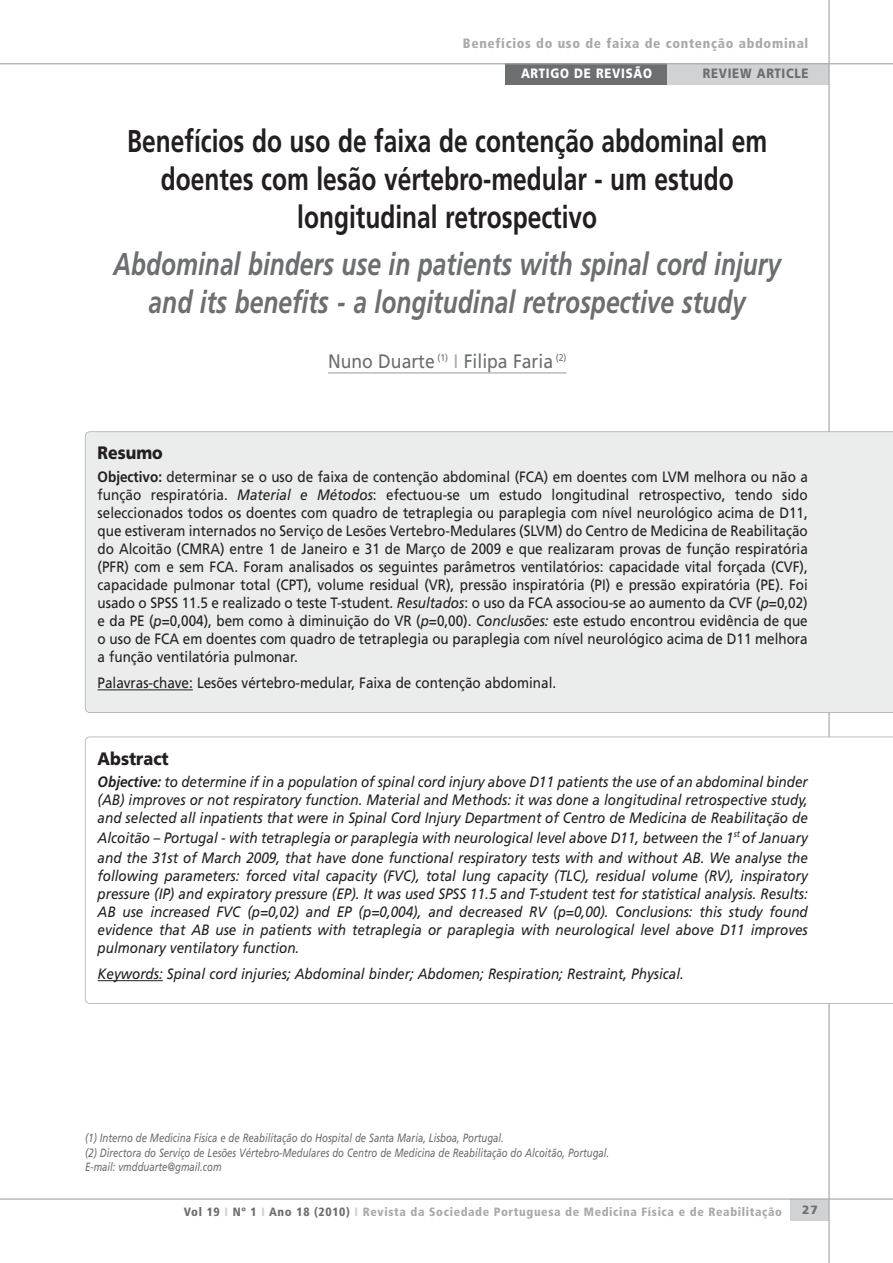
<style>
.page{position:relative;width:893px;height:1263px;background:#fff}
.page>*{position:absolute;margin:0;border:0;box-sizing:border-box;transform-origin:0 0}
.t1{font:700 31.5px/37.8px "Frutiger";color:#231f20;text-align:center;scale:.78 1}
.t2{font:italic 700 31.5px/37.8px "Frutiger";color:#6c6e70;text-align:center;scale:.78 1}
.t3{font:19.5px "Frutiger";color:#6c6e70;scale:.9 1}
.t4{font:900 18px "Frutiger";color:#231f20;scale:.9 1}
.t5{font:900 18px "Frutiger";color:#231f20;scale:.88 1}
.t6{font:15px/18px "Frutiger";color:#231f20;text-align:justify;scale:.9 1}
.t7{font:italic 15px/18.1px "Frutiger";color:#231f20;text-align:justify;scale:.9 1}
.t8{font:900 condensed 13.5px "Frutiger";letter-spacing:.05em;color:#a7a9ac}
.t9{font:900 13.5px "Frutiger";letter-spacing:.06em;color:#fff;scale:.85 1}
.t10{font:900 13.5px "Frutiger";letter-spacing:.06em;color:#6c6e70;scale:.85 1}
.t11{font:italic 12px/14.4px "Frutiger";color:#6c6e70;scale:.8 1}
.t12{font:900 condensed 12px "Frutiger";letter-spacing:.05em;color:#a7a9ac}
.t13{font:900 12px "Frutiger";color:#6c6e70}
.s1{color:#a7a9ac}
.s2{font-weight:700}
.s3{font-style:italic}
.s4{color:#6c6e70}
.s5{color:#d1d2d4}
</style>
<div class="page">
<div style="left:667px;top:64px;width:162px;height:21px;background:#d1d2d4"></div>
<div style="left:505px;top:64px;width:162px;height:21px;background:#6c6e70"></div>
<div style="left:791px;top:1199px;width:38px;height:21px;background:#d1d2d4"></div>
<hr style="left:828px;top:0;width:2px;height:1263px;background:#a7a9ac">
<hr style="left:328px;top:372px;width:238px;height:2px;background:#a7a9ac">
<div style="left:85px;top:431px;width:808px;height:282px;background:#ebecec"></div>
<svg style="left:85px;top:737px;width:808px;height:267px"></svg>
<hr style="left:98px;top:689px;width:95px;height:1px;background:#231f20">
<hr style="left:98px;top:980px;width:65px;height:1px;background:#231f20">
<hr style="left:0;top:1198px;width:893px;height:2px;background:#a7a9ac">
<hr style="left:0;top:63px;width:893px;height:1px;background:#a7a9ac">
<p class="t8" style="left:463px;top:38px;width:347px">Benefícios do uso de faixa de contenção abdominal</p>
<p class="t9" style="left:521px;top:68px;width:156px">ARTIGO DE REVISÃO</p>
<p class="t10" style="left:703px;top:68px;width:126px">REVIEW ARTICLE</p>
<h1 class="t1" style="left:127px;top:125px;width:822px">Benefícios do uso de faixa de contenção abdominal em doentes com lesão vértebro-medular - um estudo longitudinal retrospectivo</h1>
<h1 class="t2" style="left:114px;top:248px;width:857px">Abdominal binders use in patients with spinal cord injury and its benefits - a longitudinal retrospective study</h1>
<h2 class="t3" style="left:328px;top:354px;width:266px">Nuno Duarte <sup>(1)</sup> <span class="s1">I</span> Filipa Faria <sup>(2)</sup></h2>
<p class="t5" style="left:98px;top:446px;width:76px">Resumo</p>
<p class="t6" style="left:98px;top:469px;width:791px"><span class="s2">Objectivo:</span> determinar se o uso de faixa de contenção abdominal (FCA) em doentes com LVM melhora ou não a função respiratória. <span class="s3">Material e Métodos</span>: efectuou-se um estudo longitudinal retrospectivo, tendo sido seleccionados todos os doentes com quadro de tetraplegia ou paraplegia com nível neurológico acima de D11, que estiveram internados no Serviço de Lesões Vertebro-Medulares (SLVM) do Centro de Medicina de Reabilitação do Alcoitão (CMRA) entre 1 de Janeiro e 31 de Março de 2009 e que realizaram provas de função respiratória (PFR) com e sem FCA. Foram analisados os seguintes parâmetros ventilatórios: capacidade vital forçada (CVF), capacidade pulmonar total (CPT), volume residual (VR), pressão inspiratória (PI) e pressão expiratória (PE). Foi usado o SPSS 11.5 e realizado o teste T-student. <span class="s3">Resultados</span>: o uso da FCA associou-se ao aumento da CVF (<span class="s3">p</span>=0,02) e da PE (<span class="s3">p</span>=0,004), bem como à diminuição do VR (<span class="s3">p</span>=0,00). <span class="s3">Conclusões:</span> este estudo encontrou evidência de que o uso de FCA em doentes com quadro de tetraplegia ou paraplegia com nível neurológico acima de D11 melhora a função ventilatória pulmonar.</p>
<p class="t6" style="left:98px;top:675px;width:511px">Palavras-chave: Lesões vértebro-medular, Faixa de contenção abdominal.</p>
<p class="t4" style="left:98px;top:751px;width:80px">Abstract</p>
<p class="t7" style="left:98px;top:774px;width:791px"><span class="s2">Objective:</span> to determine if in a population of spinal cord injury above D11 patients the use of an abdominal binder (AB) improves or not respiratory function. Material and Methods: it was done a longitudinal retrospective study, and selected all inpatients that were in Spinal Cord Injury Department of Centro de Medicina de Reabilitação de</p>
<p class="t7" style="left:98px;top:830px;width:791px">Alcoitão – Portugal - with tetraplegia or paraplegia with neurological level above D11, between the 1<sup>st</sup> of January and the 31st of March 2009, that have done functional respiratory tests with and without AB. We analyse the following parameters: forced vital capacity (FVC), total lung capacity (TLC), residual volume (RV), inspiratory pressure (IP) and expiratory pressure (EP). It was used SPSS 11.5 and T-student test for statistical analysis. Results:<br>AB use increased FVC (p=0,02) and EP (p=0,004), and decreased RV (p=0,00). Conclusions: this study found evidence that AB use in patients with tetraplegia or paraplegia with neurological level above D11 improves pulmonary ventilatory function.</p>
<p class="t7" style="left:98px;top:966px;width:653px">Keywords: Spinal cord injuries; Abdominal binder; Abdomen; Respiration; Restraint, Physical.</p>
<p class="t11" style="left:85px;top:1132px;width:657px">(1) Interno de Medicina Física e de Reabilitação do Hospital de Santa Maria, Lisboa, Portugal.<br>(2) Directora do Serviço de Lesões Vértebro-Medulares do Centro de Medicina de Reabilitação do Alcoitão, Portugal.<br>E-mail: vmdduarte@gmail.com</p>
<p class="t12" style="left:184px;top:1207px;width:599px"><span class="s4">Vol 19</span> <span class="s5">I</span> <span class="s4">Nº 1</span> <span class="s5">I</span> <span class="s4">Ano 18 (2010)</span> <span class="s5">I</span> Revista da Sociedade Portuguesa de Medicina Física e de Reabilitação</p>
<p class="t13" style="left:802px;top:1205px;width:17px">27</p>
</div>
